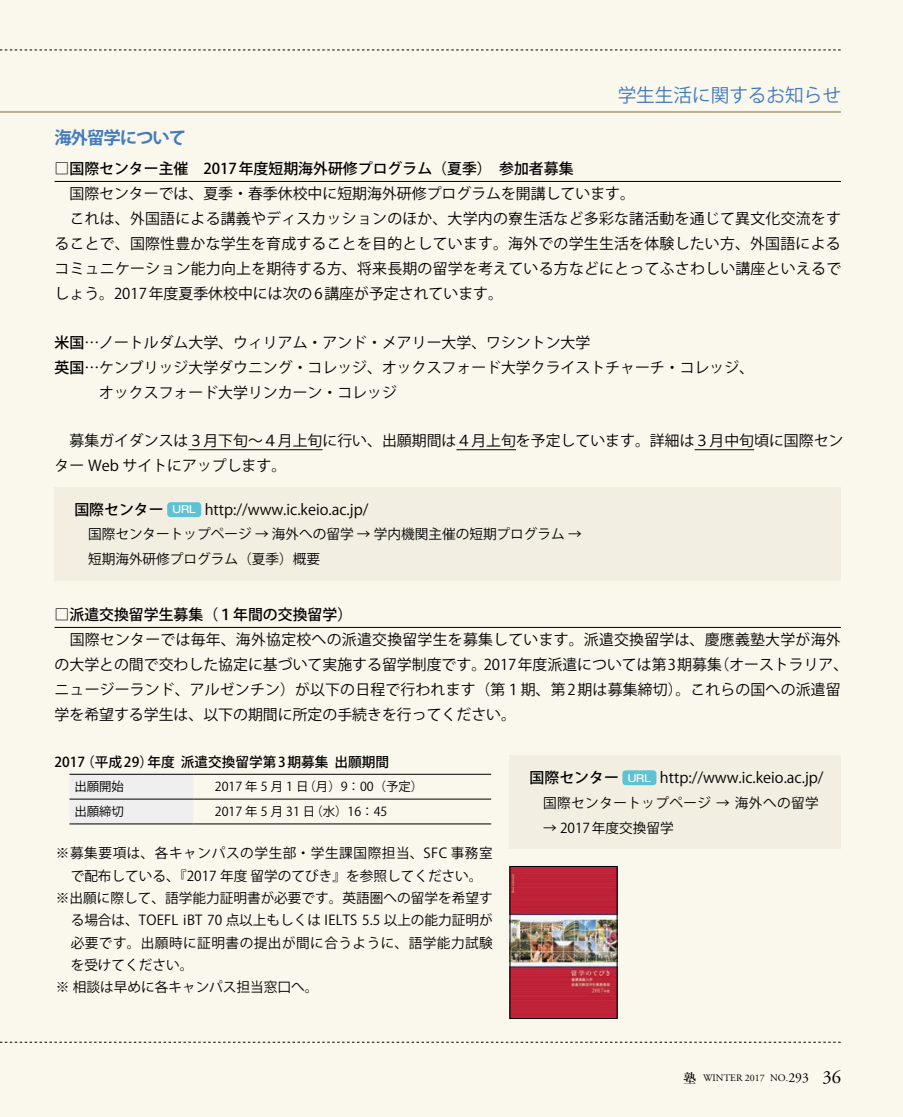
<style>
.page{position:relative;width:903px;height:1117px;background:#fff}
.page>*{position:absolute;margin:0;border:0;box-sizing:border-box;transform-origin:0 0}
.t1{font:18.55px "Koz Go Pro";color:#427bbf}
.t2{font:18.55px "Adobe Garamond Pro";color:#000}
.t3{font:700 17.32px "Koz Go Pro";letter-spacing:-.06em;color:#427bbf}
.t4{font:14.88px/24.8px "Koz Go Pro";color:#000}
.t5{font:500 14.88px "Koz Go Pro";color:#000}
.t6{font:13.65px/24.8px "Koz Go Pro";color:#000}
.t7{font:13.65px "Koz Go Pro";letter-spacing:.045em;color:#000}
.t8{font:13.65px "Koz Go Pro";letter-spacing:.035em;color:#000}
.t9{font:500 13.65px "Koz Go Pro";color:#000}
.t10{font:13.65px "Koz Go Pro";letter-spacing:.025em;color:#000}
.t11{font:13.65px "Adobe Garamond Pro";color:#000}
.t12{font:500 12.95px "Ryumin Pr 5";color:#000}
.t13{font:12.42px "Koz Go Pro";color:#000}
.t14{font:12.42px "Koz Go Pro";letter-spacing:.25em;color:#000}
.t15{font:9.97px "Adobe Garamond Pro";color:#000}
.t16{font:500 9.97px "Gothic MB101 Pr 5";color:#fff}
.s1{font-weight:500}
.s2{font-size:9.97px}
</style>
<div class="page">
<div style="left:0;top:0;width:903px;height:1116px;background:#faf8ec"></div>
<svg style="left:0;top:50px;width:841px;height:1px"></svg>
<svg style="left:0;top:1041px;width:841px;height:1px"></svg>
<hr style="left:0;top:112px;width:841px;height:1px;background:#7d6b3b">
<div style="left:510px;top:755px;width:331px;height:93px;background:#f2eee2"></div>
<div style="left:622px;top:770px;width:34px;height:15px;background:#5dc2d3;border-radius:3px"></div>
<hr style="left:55px;top:627px;width:786px;height:1px;background:#000">
<div style="left:69px;top:774px;width:124px;height:49px;background:#efefef"></div>
<hr style="left:69px;top:823px;width:124px;height:1px;background:#000">
<hr style="left:193px;top:823px;width:298px;height:1px;background:#000">
<hr style="left:69px;top:773px;width:124px;height:1px;background:#000">
<hr style="left:193px;top:773px;width:298px;height:1px;background:#000">
<hr style="left:69px;top:798px;width:124px;height:1px;background:#000">
<hr style="left:193px;top:798px;width:298px;height:1px;background:#000">
<img style="left:512px;top:868px;width:103px;height:148px">
<hr style="left:55px;top:181px;width:786px;height:1px;background:#000">
<hr style="left:189px;top:449px;width:133px;height:1px;background:#000">
<hr style="left:456px;top:449px;width:60px;height:1px;background:#000">
<hr style="left:694px;top:449px;width:60px;height:1px;background:#000">
<div style="left:55px;top:487px;width:786px;height:93px;background:#f2eee2"></div>
<div style="left:167px;top:502px;width:34px;height:15px;background:#5dc2d3;border-radius:3px"></div>
<p class="t1" style="left:618px;top:83px;width:225px">学生生活に関するお知らせ</p>
<p class="t3" style="left:55px;top:127px;width:133px">海外留学について</p>
<p class="t5" style="left:55px;top:159px;width:520px">□国際センター主催　2017年度短期海外研修プログラム（夏季）　参加者募集</p>
<p class="t4" style="left:55px;top:182px;width:788px">　国際センターでは、夏季・春季休校中に短期海外研修プログラムを開講しています。<br>　これは、外国語による講義やディスカッションのほか、大学内の寮生活など多彩な諸活動を通じて異文化交流をすることで、国際性豊かな学生を育成することを目的としています。海外での学生生活を体験したい方、外国語によるコミュニケーション能力向上を期待する方、将来長期の留学を考えている方などにとってふさわしい講座といえるでしょう。2017年度夏季休校中には次の 6 講座が予定されています。</p>
<p class="t4" style="left:55px;top:330px;width:701px"><span class="s1">米国</span>…ノートルダム大学、ウィリアム・アンド・メアリー大学、ワシントン大学<br><span class="s1">英国</span>…ケンブリッジ大学ダウニング・コレッジ、オックスフォード大学クライストチャーチ・コレッジ、　　　オックスフォード大学リンカーン・コレッジ</p>
<p class="t4" style="left:55px;top:428px;width:790px">　募集ガイダンスは３月下旬〜４月上旬に行い、出願期間は４月上旬を予定しています。詳細は３月中旬頃に国際センター Web サイトにアップします。</p>
<p class="t5" style="left:74px;top:500px;width:91px">国際センター</p>
<p class="t16" style="left:172px;top:501px;width:25px">URL</p>
<p class="t4" style="left:205px;top:497px;width:165px">http://www i c. .keio.ac j p. /</p>
<p class="t6" style="left:88px;top:522px;width:495px">国際センタートップページ → 海外への留学 → 学内機関主催の短期プログラム →短期海外研修プログラム（夏季）概要</p>
<p class="t5" style="left:55px;top:605px;width:299px">□派遣交換留学生募集（１年間の交換留学(</p>
<p class="t4" style="left:714px;top:627px;width:135px;text-indent:-660px">　国際センターでは毎年、海外協定校への派遣交換留学生を募集しています。派遣交換留学は、慶應義塾大学が海外（オーストラリア、</p>
<p class="t4" style="left:55px;top:652px;width:787px">の大学との間で交わした協定に基づいて実施する留学制度です。<br>ニュージーランド、アルゼンチン）が以下の日程で行われます（第１期、第2 期は募集締切）。これらの国への派遣留学を希望する学生は、以下の期間に所定の手続きを行ってください。</p>
<p class="t9" style="left:148px;top:753px;width:243px">年度派遣交換留学第3 期募集出願期間</p>
<p class="t4" style="left:484px;top:652px;width:240px">2017年度派遣については第3期募集</p>
<p class="t9" style="left:81px;top:753px;width:73px">（平成29）</p>
<p class="t9" style="left:55px;top:753px;width:32px">2017</p>
<p class="t5" style="left:530px;top:768px;width:91px">国際センター</p>
<p class="t4" style="left:660px;top:765px;width:165px">http://www i c. .keio.ac j p. /</p>
<p class="t16" style="left:628px;top:769px;width:25px">URL</p>
<p class="t14" style="left:215px;top:778px;width:95px">2017年5月1日</p>
<p class="t13" style="left:304px;top:778px;width:121px">（月）9：00（予定(</p>
<p class="t13" style="left:74px;top:778px;width:51px">出願開始</p>
<p class="t13" style="left:215px;top:803px;width:174px">2017 年 5 月 31 （日 水(16：45</p>
<p class="t13" style="left:74px;top:803px;width:51px">出願締切</p>
<p class="t7" style="left:56px;top:844px;width:438px">※募集要項は、各キャンパスの学生部・学生課国際担当、SFC 事務室</p>
<p class="t6" style="left:71px;top:863px;width:413px">で配布している、『2017 年度留学のてびき』を参照してください。</p>
<p class="t6" style="left:56px;top:885px;width:438px">※出願に際して、語学能力証明書が必要です。英語圏への留学を希望す</p>
<p class="t6" style="left:71px;top:907px;width:424px">る場合は、TOEFL iBT 70 点以上もしくは IELTS 5.5 以上の能力証明が</p>
<p class="t8" style="left:71px;top:933px;width:424px">必要です。出願時に証明書の提出が間に合うように、語学能力試験</p>
<p class="t6" style="left:71px;top:952px;width:124px">を受けてください。</p>
<p class="t6" style="left:56px;top:974px;width:264px">※ 相談は早めに各キャンパス担当窓口へ。</p>
<p class="t10" style="left:543px;top:794px;width:277px">国際センタートップページ → 海外への留学</p>
<p class="t6" style="left:543px;top:816px;width:132px">→ 2017年度交換留学</p>
<p class="t12" style="left:683px;top:1067px;width:15px">塾</p>
<p class="t11" style="left:786px;top:1068px;width:24px"><span class="s2">.</span>293</p>
<p class="t15" style="left:703px;top:1071px;width:63px">WINTER 2017</p>
<p class="t15" style="left:770px;top:1071px;width:17px">NO</p>
<p class="t2" style="left:822px;top:1065px;width:20px">36</p>
</div>
